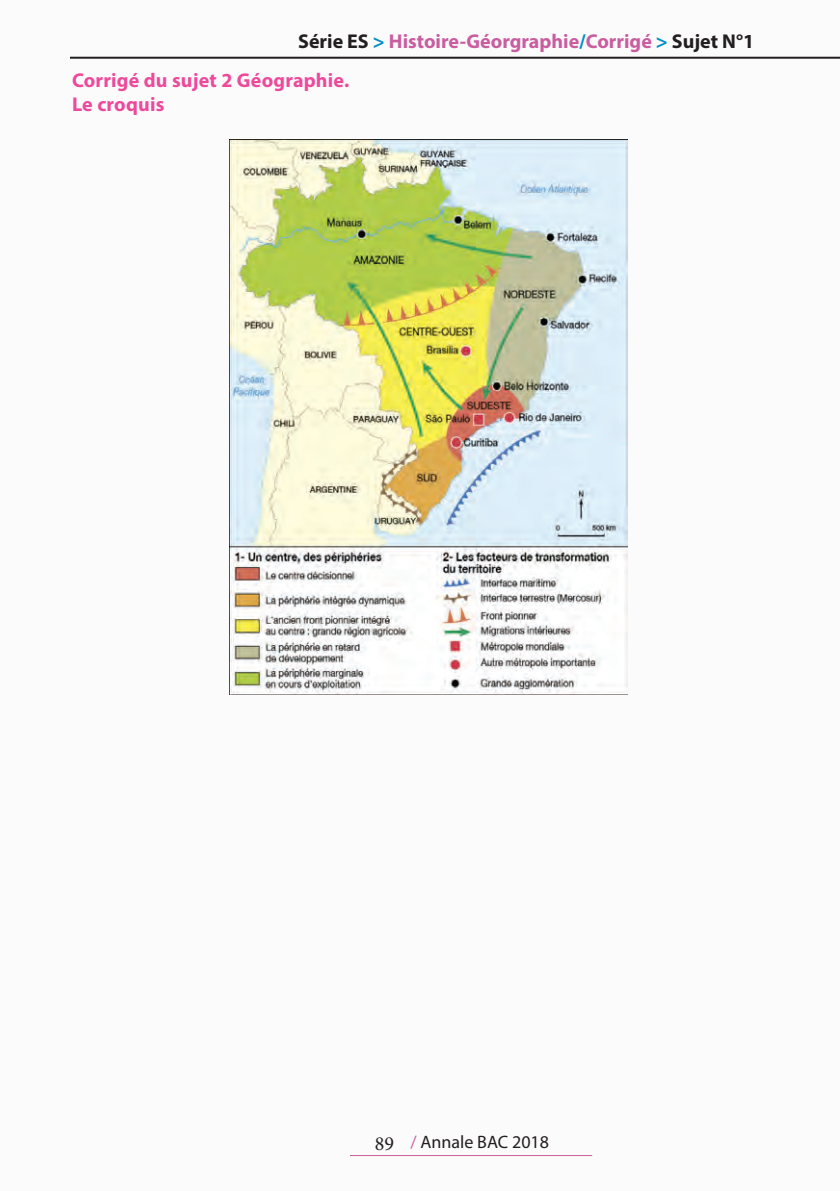
<style>
.page{position:relative;width:840px;height:1191px;background:#fff}
.page>*{position:absolute;margin:0;border:0;box-sizing:border-box;transform-origin:0 0}
.t1{font:700 20px "Myriad Pro";color:#c95d9f}
.corps_de_texte{font:700 20px "Myriad Pro";letter-spacing:.01em;color:#ed4a9b}
.t2{font:18px "Myriad Pro";color:#231f20}
.s1{color:#231f20}
.s2{color:#008ec4}
.s3{font-family:"Minion Pro";font-size:20px}
.s4{color:#c95d9f}
</style>
<div class="page">
<div style="left:0;top:0;width:839px;height:1191px;background:#fbfbfc"></div>
<hr style="left:70px;top:57px;width:769px;height:2px;background:#231f20">
<hr style="left:350px;top:1155px;width:242px;height:1px;background:#c95d9f">
<img style="left:229px;top:140px;width:398px;height:554px">
<p class="t1" style="left:298px;top:28px;width:457px"><span class="s1">Série ES</span> <span class="s2">&gt;</span> Histoire-Géorgraphie<span class="s2">/</span>Corrigé <span class="s2">&gt;</span> <span class="s1">Sujet N°1</span></p>
<p class="corps_de_texte" style="left:72px;top:67px;width:278px">Corrigé du sujet 2 Géographie.</p>
<p class="corps_de_texte" style="left:72px;top:91px;width:94px">Le croquis</p>
<p class="t2" style="left:374px;top:1131px;width:176px"><span class="s3">89</span> <span class="s4">/</span> Annale BAC 2018</p>
</div>
